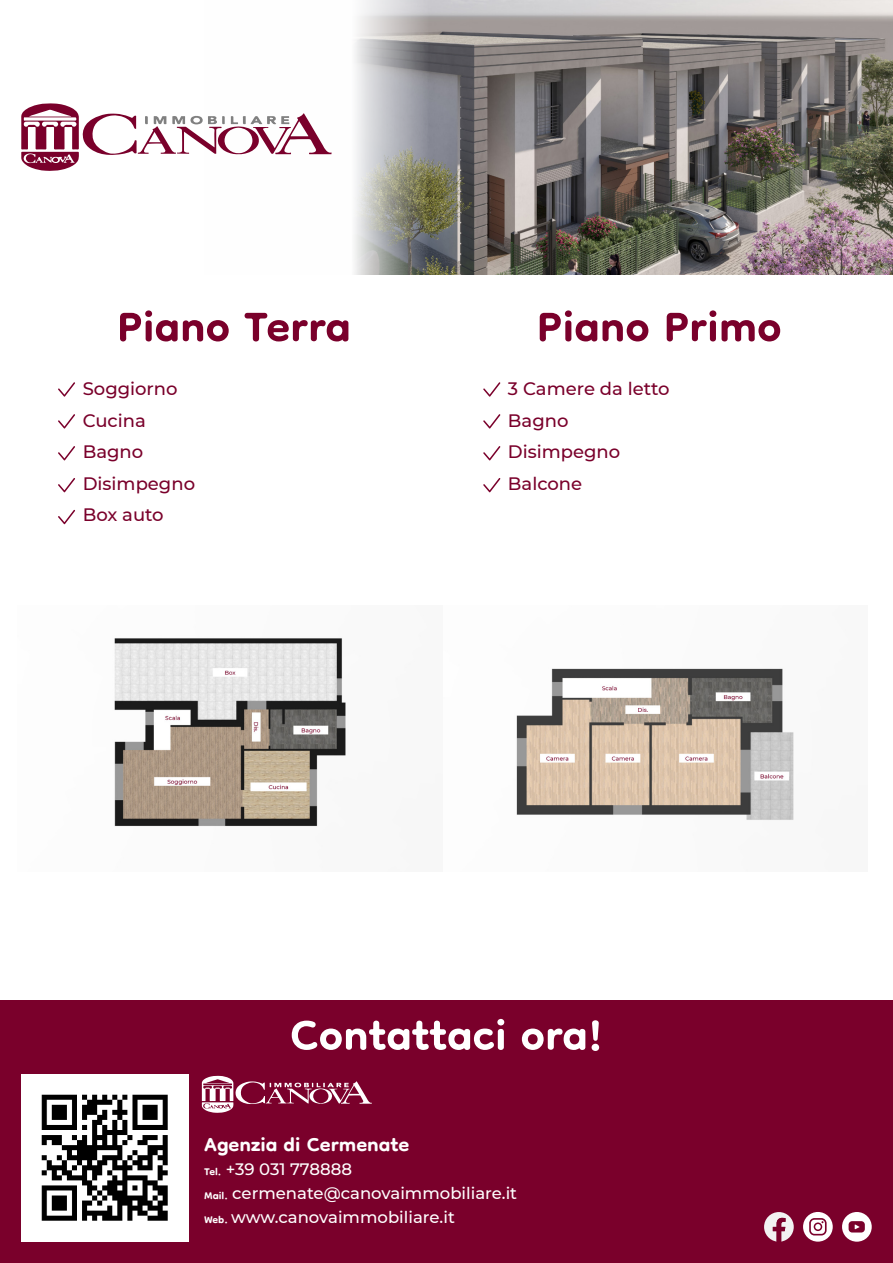
<style>
.page{position:relative;width:893px;height:1263px;background:#fff}
.page>*{position:absolute;margin:0;border:0;box-sizing:border-box;transform-origin:0 0}
.t1{font:700 69px "Dongle";color:#7a002b}
.t2{font:700 69px "Dongle";color:#fff}
.t3{font:700 31.5px "Dongle";color:#fff}
.t4{font:500 18px "Montserrat";color:#7a002b}
.t5{font:500 16.5px "Montserrat";color:#fff}
.s1{font-family:"Dongle";font-weight:700}
</style>
<div class="page">
<div style="left:0;top:1000px;width:893px;height:263px;background:#7a002b"></div>
<img style="left:354px;top:0;width:539px;height:274px">
<div style="left:803px;top:1212px;width:30px;height:29px;background:#fff;border-radius:50%"></div>
<svg style="left:809px;top:1218px;width:18px;height:17px"></svg>
<svg style="left:764px;top:1212px;width:30px;height:30px"></svg>
<div style="left:842px;top:1212px;width:30px;height:30px;background:#fff;border-radius:50%"></div>
<svg style="left:849px;top:1221px;width:16px;height:11px"></svg>
<svg style="left:202px;top:1076px;width:170px;height:37px"></svg>
<img style="left:21px;top:1074px;width:167px;height:167px">
<svg style="left:21px;top:103px;width:311px;height:68px"></svg>
<svg style="left:483px;top:382px;width:17px;height:15px"></svg>
<svg style="left:483px;top:414px;width:17px;height:14px"></svg>
<svg style="left:483px;top:446px;width:17px;height:14px"></svg>
<svg style="left:483px;top:478px;width:17px;height:14px"></svg>
<img style="left:114px;top:638px;width:680px;height:189px">
<svg style="left:58px;top:382px;width:17px;height:15px"></svg>
<svg style="left:58px;top:414px;width:17px;height:14px"></svg>
<svg style="left:58px;top:446px;width:17px;height:14px"></svg>
<svg style="left:58px;top:478px;width:17px;height:14px"></svg>
<svg style="left:58px;top:510px;width:17px;height:14px"></svg>
<p class="t1" style="left:117px;top:290px;width:235px">Piano Terra</p>
<p class="t4" style="left:83px;top:376px;width:96px">Soggiorno</p>
<p class="t4" style="left:83px;top:408px;width:65px">Cucina</p>
<p class="t4" style="left:83px;top:439px;width:62px">Bagno</p>
<p class="t4" style="left:83px;top:471px;width:114px">Disimpegno</p>
<p class="t4" style="left:83px;top:502px;width:83px">Box auto</p>
<p class="t1" style="left:537px;top:290px;width:246px">Piano Primo</p>
<p class="t4" style="left:508px;top:376px;width:163px">3 Camere da letto</p>
<p class="t4" style="left:508px;top:408px;width:62px">Bagno</p>
<p class="t4" style="left:508px;top:439px;width:114px">Disimpegno</p>
<p class="t4" style="left:508px;top:471px;width:76px">Balcone</p>
<p class="t2" style="left:290px;top:998px;width:314px">Contattaci ora!</p>
<p class="t3" style="left:204px;top:1127px;width:207px">Agenzia di Cermenate</p>
<p class="t5" style="left:204px;top:1157px;width:149px"><span class="s1">Tel.</span> +39 031 778888</p>
<p class="t5" style="left:204px;top:1181px;width:315px"><span class="s1">Mail.</span> cermenate@canovaimmobiliare.it</p>
<p class="t5" style="left:204px;top:1205px;width:252px"><span class="s1">Web.</span> www.canovaimmobiliare.it</p>
</div>
